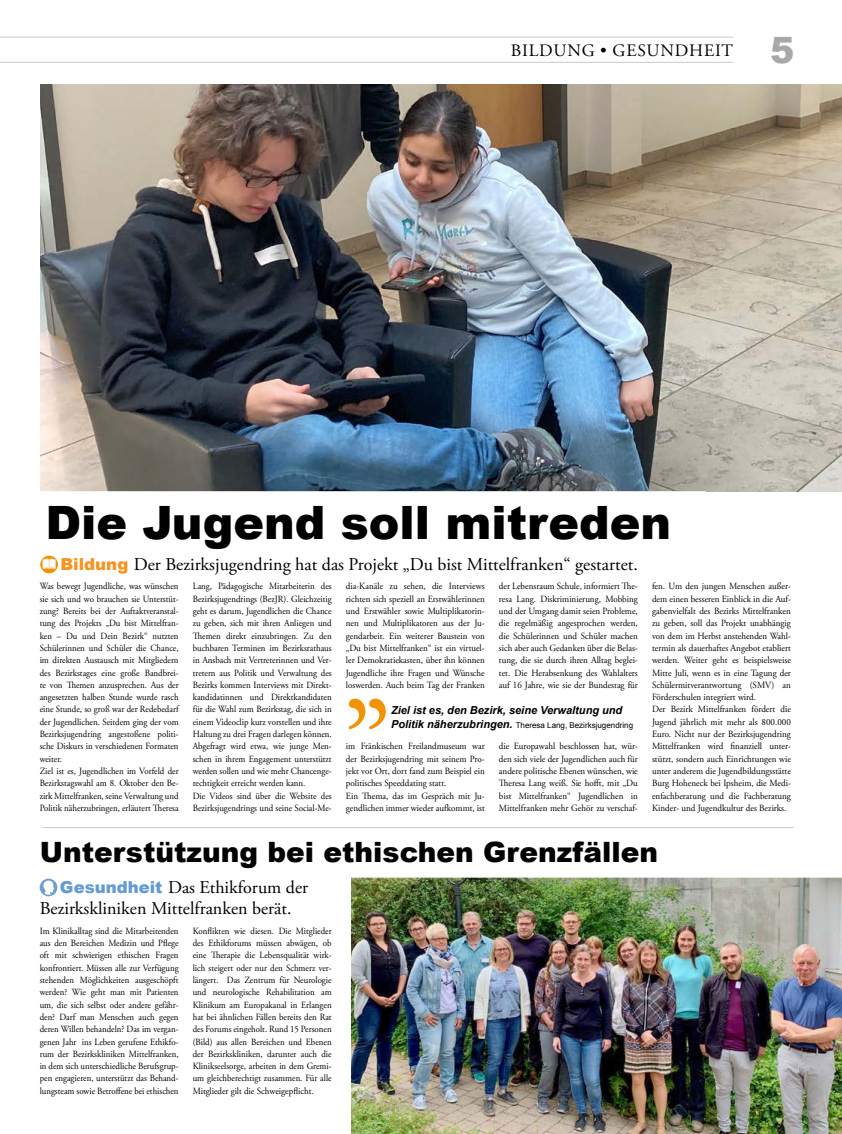
<style>
.page{position:relative;width:842px;height:1134px;background:#fff}
.page>*{position:absolute;margin:0;border:0;box-sizing:border-box;transform-origin:0 0}
.t1{font:900 46px "Arial";color:#000}
.t2{font:900 28px "Arial";color:#000}
.t3{font:18px/21px "Adobe Garamond Pro";color:#000}
.t4{font:17.4px "Adobe Garamond Pro";letter-spacing:.045em;color:#000}
.t5{font:italic 700 11px/14px "Arial";color:#000}
.t6{font:9.5px/12.3px "Adobe Garamond Pro";color:#000;text-align:justify;scale:.95 1}
.t7{font:9.5px/12.3px "Adobe Garamond Pro";color:#000;text-align:justify;scale:.93 1}
.t8{font:8px "Arial";color:#000}
.s1{font-family:"Arial";font-weight:900;font-size:36.3px;color:#a8a8a7}
.s2{font-family:"Arial";font-weight:900;font-size:16.5px;color:#f49423}
.s3{font-family:"Arial";font-weight:900;font-size:16.5px;color:#659bd3}
</style>
<div class="page">
<hr style="left:0;top:37px;width:733px;height:1px;background:#c7c9cb">
<hr style="left:0;top:62px;width:733px;height:1px;background:#c7c9cb">
<svg style="left:40px;top:878px;width:17px;height:18px"></svg>
<svg style="left:43px;top:880px;width:11px;height:15px"></svg>
<img style="left:40px;top:84px;width:802px;height:407px">
<img style="left:351px;top:877px;width:491px;height:257px">
<hr style="left:43px;top:827px;width:751px;height:1px;background:#cacaca">
<svg style="left:40px;top:556px;width:18px;height:17px"></svg>
<svg style="left:43px;top:559px;width:13px;height:10px"></svg>
<svg style="left:349px;top:699px;width:37px;height:30px"></svg>
<h3 class="t4" style="left:511px;top:40px;width:285px">BILDUNG • GESUNDHEIT <span class="s1">5</span></h3>
<h2 class="t1" style="left:45px;top:489px;width:627px">Die Jugend soll mitreden</h2>
<h3 class="t3" style="left:60px;top:555px;width:579px"><span class="s2">Bildung</span> Der Bezirksjugendring hat das Projekt „Du bist Mittelfranken“ gestartet.</h3>
<p class="t7" style="left:40px;top:581px;width:151px">Was bewegt Jugendliche, was wünschen sie sich und wo brauchen sie Unterstüt&shy;zung? Bereits bei der Auftaktveranstal&shy;tung des Projekts „Du bist Mittelfran&shy;ken – Du und Dein Bezirk“ nutzten Schülerinnen und Schüler die Chance, im direkten Austausch mit Mitgliedern des Bezirkstages eine große Bandbrei&shy;te von Themen anzusprechen. Aus der angesetzten halben Stunde wurde rasch eine Stunde, so groß war der Redebedarf der Jugendlichen. Seitdem ging der vom Bezirksjugendring angestoßene politi&shy;sche Diskurs in verschiedenen Formaten weiter.</p>
<p class="t7" style="left:40px;top:765px;width:151px">Ziel ist es, Jugendlichen im Vorfeld der Bezirkstagswahl am 8. Oktober den Be&shy;zirk Mittelfranken, seine Verwaltung und Politik näherzubringen, erläutert Theresa</p>
<p class="t7" style="left:193px;top:581px;width:151px">Lang, Pädagogische Mitarbeiterin des Bezirksjugendrings (BezJR). Gleichzeitig geht es darum, Jugendlichen die Chance zu geben, sich mit ihren Anliegen und Themen direkt einzubringen. Zu den buchbaren Terminen im Bezirksrathaus in Ansbach mit Vertreterinnen und Ver&shy;tretern aus Politik und Verwaltung des Bezirks kommen Interviews mit Direkt&shy;kandidatinnen und Direktkandidaten für die Wahl zum Bezirkstag, die sich in einem Videoclip kurz vorstellen und ihre Haltung zu drei Fragen darlegen können.<br>Abgefragt wird etwa, wie junge Men&shy;schen in ihrem Engagement unterstützt werden sollen und wie mehr Chancenge&shy;rechtigkeit erreicht werden kann.</p>
<p class="t7" style="left:193px;top:790px;width:151px">Die Videos sind über die Website des<br>Bezirksjugendrings und seine Social-Me-</p>
<p class="t6" style="left:346px;top:581px;width:148px">dia-Kanäle zu sehen, die Interviews richten sich speziell an Erstwählerinnen und Erstwähler sowie Multiplikatorin&shy;nen und Multiplikatoren aus der Ju&shy;gendarbeit. Ein weiterer Baustein von „Du bist Mittelfranken“ ist ein virtuel&shy;ler Demokratiekasten, über ihn können Jugendliche ihre Fragen und Wünsche loswerden. Auch beim Tag der Franken</p>
<p class="t6" style="left:499px;top:581px;width:148px">der Lebensraum Schule, informiert The&shy;resa Lang. Diskriminierung, Mobbing und der Umgang damit seien Probleme, die regelmäßig angesprochen werden, die Schülerinnen und Schüler machen sich aber auch Gedanken über die Belas&shy;tung, die sie durch ihren Alltag beglei&shy;tet. Die Herabsenkung des Wahlalters auf 16 Jahre, wie sie der Bundestag für</p>
<p class="t5" style="left:391px;top:703px;width:233px">Ziel ist es, den Bezirk, seine Verwaltung und<br>Politik näherzubringen.</p>
<p class="t8" style="left:516px;top:720px;width:119px">Theresa Lang, Bezirksjugendring</p>
<p class="t6" style="left:346px;top:740px;width:148px">im Fränkischen Freilandmuseum war der Bezirksjugendring mit seinem Pro&shy;jekt vor Ort, dort fand zum Beispiel ein politisches Speeddating statt.</p>
<p class="t6" style="left:346px;top:790px;width:148px">Ein Thema, das im Gespräch mit Ju&shy;gendlichen immer wieder aufkommt, ist</p>
<p class="t6" style="left:499px;top:740px;width:148px">die Europawahl beschlossen hat, wür&shy;den sich viele der Jugendlichen auch für andere politische Ebenen wünschen, wie Theresa Lang weiß. Sie hofft, mit „Du bist Mittelfranken“ Jugendlichen in Mittelfranken mehr Gehör zu verschaf-</p>
<p class="t6" style="left:652px;top:581px;width:148px">fen. Um den jungen Menschen außer&shy;dem einen besseren Einblick in die Auf&shy;gabenvielfalt des Bezirks Mittelfranken zu geben, soll das Projekt unabhängig von dem im Herbst anstehenden Wahl&shy;termin als dauerhaftes Angebot etabliert werden. Weiter geht es beispielsweise Mitte Juli, wenn es in eine Tagung der Schülermitverantwortung (SMV) an Förderschulen integriert wird.</p>
<p class="t6" style="left:652px;top:704px;width:148px">Der Bezirk Mittelfranken fördert die Jugend jährlich mit mehr als 800.000<br>Euro. Nicht nur der Bezirksjugendring Mittelfranken wird finanziell unter&shy;stützt, sondern auch Einrichtungen wie unter anderem die Jugendbildungsstätte Burg Hoheneck bei Ipsheim, die Medi&shy;enfachberatung und die Fachberatung Kinder- und Jugendkultur des Bezirks.</p>
<h2 class="t2" style="left:40px;top:831px;width:620px">Unterstützung bei ethischen Grenzfällen</h2>
<h3 class="t3" style="left:40px;top:878px;width:270px;text-indent:20px"><span class="s3">Gesundheit</span> Das Ethikforum der<br>Bezirkskliniken Mittelfranken berät.</h3>
<p class="t6" style="left:40px;top:925px;width:148px">Im Klinikalltag sind die Mitarbeitenden aus den Bereichen Medizin und Pflege oft mit schwierigen ethischen Fragen konfrontiert. Müssen alle zur Verfügung stehenden Möglichkeiten ausgeschöpft werden? Wie geht man mit Patienten um, die sich selbst oder andere gefähr&shy;den? Darf man Menschen auch gegen deren Willen behandeln? Das im vergan&shy;genen Jahr ins Leben gerufene Ethikfo&shy;rum der Bezirkskliniken Mittelfranken, in dem sich unterschiedliche Berufsgrup&shy;pen engagieren, unterstützt das Behand&shy;lungsteam sowie Betroffene bei ethischen</p>
<p class="t7" style="left:193px;top:925px;width:151px">Konflikten wie diesen. Die Mitglieder des Ethikforums müssen abwägen, ob eine Therapie die Lebensqualität wirk&shy;lich steigert oder nur den Schmerz ver&shy;längert. Das Zentrum für Neurologie und neurologische Rehabilitation am Klinikum am Europakanal in Erlangen hat bei ähnlichen Fällen bereits den Rat des Forums eingeholt. Rund 15 Personen (Bild) aus allen Bereichen und Ebenen der Bezirkskliniken, darunter auch die Klinikseelsorge, arbeiten in dem Gremi&shy;um gleichberechtigt zusammen. Für alle Mitglieder gilt die Schweigepflicht.</p>
</div>
